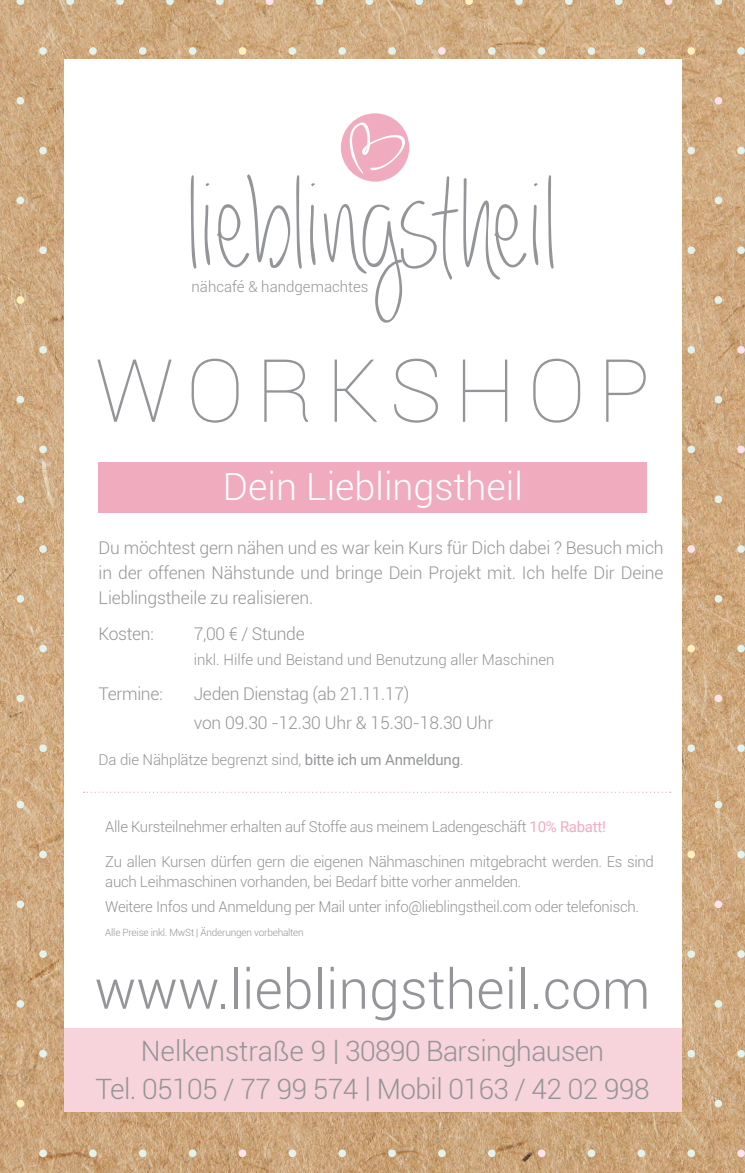
<style>
.page{position:relative;width:745px;height:1173px;background:#fff}
.page>*{position:absolute;margin:0;border:0;box-sizing:border-box;transform-origin:0 0}
.t1{font:187.12px "Always Forever";color:#939598}
.t2{font:100 87.5px "Roboto";letter-spacing:.135em;color:#939598}
.t3{font:300 55px "Roboto";color:#939598}
.t4{font:300 37.5px "Roboto";color:#fff}
.t5{font:300 28px/37.5px "Roboto";letter-spacing:-.02em;color:#939598;text-align:center}
.t6{font:300 17.5px/25px "Roboto";letter-spacing:-.01em;color:#939598;text-align:justify}
.t7{font:300 15px/20px "Roboto";letter-spacing:-.02em;color:#939598}
.t8{font:300 15px "Roboto";color:#939598}
.t9{font:300 10px "Roboto";letter-spacing:-.02em;color:#939598}
.s1{font-weight:400}
.s2{font-weight:400;color:#f0acbe}
</style>
<div class="page">
<img style="left:0;top:0;width:744px;height:1173px">
<svg style="left:17px;top:0;width:7px;height:5px"></svg>
<svg style="left:66px;top:0;width:8px;height:5px"></svg>
<svg style="left:116px;top:0;width:8px;height:5px"></svg>
<svg style="left:166px;top:0;width:8px;height:5px"></svg>
<svg style="left:216px;top:0;width:7px;height:5px"></svg>
<svg style="left:315px;top:0;width:8px;height:5px"></svg>
<svg style="left:365px;top:0;width:8px;height:5px"></svg>
<svg style="left:415px;top:0;width:8px;height:5px"></svg>
<svg style="left:515px;top:0;width:7px;height:5px"></svg>
<svg style="left:564px;top:0;width:8px;height:5px"></svg>
<svg style="left:614px;top:0;width:8px;height:5px"></svg>
<svg style="left:714px;top:0;width:7px;height:5px"></svg>
<div style="left:39px;top:47px;width:8px;height:8px;background:#e2f2ec;border-radius:50%"></div>
<div style="left:89px;top:47px;width:8px;height:8px;background:#e2f2ec;border-radius:50%"></div>
<div style="left:139px;top:47px;width:7px;height:8px;background:#e2f2ec;border-radius:50%"></div>
<div style="left:189px;top:47px;width:7px;height:8px;background:#e2f2ec;border-radius:50%"></div>
<div style="left:288px;top:47px;width:8px;height:8px;background:#e2f2ec;border-radius:50%"></div>
<div style="left:338px;top:47px;width:8px;height:8px;background:#e2f2ec;border-radius:50%"></div>
<div style="left:388px;top:47px;width:7px;height:8px;background:#e2f2ec;border-radius:50%"></div>
<div style="left:487px;top:47px;width:8px;height:8px;background:#e2f2ec;border-radius:50%"></div>
<div style="left:537px;top:47px;width:8px;height:8px;background:#e2f2ec;border-radius:50%"></div>
<div style="left:587px;top:47px;width:8px;height:8px;background:#e2f2ec;border-radius:50%"></div>
<div style="left:637px;top:47px;width:7px;height:8px;background:#e2f2ec;border-radius:50%"></div>
<svg style="left:736px;top:47px;width:8px;height:8px"></svg>
<div style="left:17px;top:97px;width:7px;height:8px;background:#e2f2ec;border-radius:50%"></div>
<div style="left:39px;top:147px;width:8px;height:7px;background:#e2f2ec;border-radius:50%"></div>
<div style="left:687px;top:147px;width:7px;height:7px;background:#e2f2ec;border-radius:50%"></div>
<svg style="left:736px;top:147px;width:8px;height:7px"></svg>
<div style="left:17px;top:197px;width:7px;height:7px;background:#e2f2ec;border-radius:50%"></div>
<div style="left:714px;top:197px;width:7px;height:7px;background:#e2f2ec;border-radius:50%"></div>
<div style="left:39px;top:246px;width:8px;height:8px;background:#e2f2ec;border-radius:50%"></div>
<div style="left:687px;top:246px;width:7px;height:8px;background:#e2f2ec;border-radius:50%"></div>
<svg style="left:736px;top:246px;width:8px;height:8px"></svg>
<div style="left:714px;top:296px;width:7px;height:8px;background:#e2f2ec;border-radius:50%"></div>
<div style="left:39px;top:346px;width:8px;height:8px;background:#e2f2ec;border-radius:50%"></div>
<div style="left:687px;top:346px;width:7px;height:8px;background:#e2f2ec;border-radius:50%"></div>
<div style="left:17px;top:396px;width:7px;height:7px;background:#e2f2ec;border-radius:50%"></div>
<div style="left:714px;top:396px;width:7px;height:7px;background:#e2f2ec;border-radius:50%"></div>
<div style="left:39px;top:446px;width:8px;height:7px;background:#e2f2ec;border-radius:50%"></div>
<div style="left:687px;top:446px;width:7px;height:7px;background:#e2f2ec;border-radius:50%"></div>
<div style="left:17px;top:495px;width:7px;height:8px;background:#e2f2ec;border-radius:50%"></div>
<div style="left:714px;top:495px;width:7px;height:8px;background:#e2f2ec;border-radius:50%"></div>
<div style="left:39px;top:545px;width:8px;height:8px;background:#e2f2ec;border-radius:50%"></div>
<svg style="left:736px;top:545px;width:8px;height:8px"></svg>
<div style="left:17px;top:595px;width:7px;height:8px;background:#e2f2ec;border-radius:50%"></div>
<svg style="left:465px;top:0;width:7px;height:5px"></svg>
<div style="left:238px;top:47px;width:8px;height:8px;background:#fff1be;border-radius:50%"></div>
<div style="left:687px;top:47px;width:7px;height:8px;background:#fff1be;border-radius:50%"></div>
<div style="left:17px;top:296px;width:7px;height:8px;background:#fff1be;border-radius:50%"></div>
<div style="left:714px;top:595px;width:7px;height:8px;background:#e2f2ec;border-radius:50%"></div>
<svg style="left:266px;top:0;width:7px;height:5px"></svg>
<svg style="left:664px;top:0;width:8px;height:5px"></svg>
<div style="left:438px;top:47px;width:7px;height:8px;background:#fce4ee;border-radius:50%"></div>
<div style="left:714px;top:97px;width:7px;height:8px;background:#fce4ee;border-radius:50%"></div>
<svg style="left:736px;top:346px;width:8px;height:8px"></svg>
<svg style="left:736px;top:446px;width:8px;height:7px"></svg>
<div style="left:687px;top:545px;width:7px;height:8px;background:#fce4ee;border-radius:50%"></div>
<div style="left:39px;top:645px;width:8px;height:7px;background:#e2f2ec;border-radius:50%"></div>
<svg style="left:736px;top:645px;width:8px;height:7px"></svg>
<div style="left:17px;top:694px;width:7px;height:8px;background:#e2f2ec;border-radius:50%"></div>
<div style="left:39px;top:744px;width:8px;height:8px;background:#e2f2ec;border-radius:50%"></div>
<div style="left:687px;top:744px;width:7px;height:8px;background:#e2f2ec;border-radius:50%"></div>
<svg style="left:736px;top:744px;width:8px;height:8px"></svg>
<div style="left:687px;top:645px;width:7px;height:7px;background:#fff1be;border-radius:50%"></div>
<div style="left:714px;top:694px;width:7px;height:8px;background:#fce4ee;border-radius:50%"></div>
<div style="left:17px;top:801px;width:7px;height:7px;background:#e2f2ec;border-radius:50%"></div>
<div style="left:714px;top:801px;width:7px;height:7px;background:#e2f2ec;border-radius:50%"></div>
<div style="left:39px;top:851px;width:8px;height:7px;background:#e2f2ec;border-radius:50%"></div>
<svg style="left:736px;top:851px;width:8px;height:7px"></svg>
<div style="left:17px;top:900px;width:7px;height:8px;background:#e2f2ec;border-radius:50%"></div>
<div style="left:39px;top:950px;width:8px;height:8px;background:#e2f2ec;border-radius:50%"></div>
<div style="left:687px;top:950px;width:7px;height:8px;background:#e2f2ec;border-radius:50%"></div>
<svg style="left:736px;top:950px;width:8px;height:8px"></svg>
<div style="left:17px;top:1000px;width:7px;height:8px;background:#e2f2ec;border-radius:50%"></div>
<div style="left:714px;top:1000px;width:7px;height:8px;background:#e2f2ec;border-radius:50%"></div>
<div style="left:39px;top:1050px;width:8px;height:7px;background:#e2f2ec;border-radius:50%"></div>
<div style="left:687px;top:1050px;width:7px;height:7px;background:#e2f2ec;border-radius:50%"></div>
<svg style="left:736px;top:1050px;width:8px;height:7px"></svg>
<div style="left:714px;top:1100px;width:7px;height:7px;background:#e2f2ec;border-radius:50%"></div>
<div style="left:39px;top:1149px;width:8px;height:8px;background:#e2f2ec;border-radius:50%"></div>
<div style="left:89px;top:1149px;width:8px;height:8px;background:#e2f2ec;border-radius:50%"></div>
<div style="left:139px;top:1149px;width:7px;height:8px;background:#e2f2ec;border-radius:50%"></div>
<div style="left:189px;top:1149px;width:7px;height:8px;background:#e2f2ec;border-radius:50%"></div>
<div style="left:288px;top:1149px;width:8px;height:8px;background:#e2f2ec;border-radius:50%"></div>
<div style="left:338px;top:1149px;width:8px;height:8px;background:#e2f2ec;border-radius:50%"></div>
<div style="left:388px;top:1149px;width:7px;height:8px;background:#e2f2ec;border-radius:50%"></div>
<div style="left:438px;top:1149px;width:7px;height:8px;background:#e2f2ec;border-radius:50%"></div>
<div style="left:487px;top:1149px;width:8px;height:8px;background:#e2f2ec;border-radius:50%"></div>
<div style="left:587px;top:1149px;width:8px;height:8px;background:#e2f2ec;border-radius:50%"></div>
<div style="left:637px;top:1149px;width:7px;height:8px;background:#e2f2ec;border-radius:50%"></div>
<div style="left:687px;top:1149px;width:7px;height:8px;background:#e2f2ec;border-radius:50%"></div>
<div style="left:687px;top:851px;width:7px;height:7px;background:#fff1be;border-radius:50%"></div>
<div style="left:17px;top:1100px;width:7px;height:7px;background:#fff1be;border-radius:50%"></div>
<div style="left:714px;top:900px;width:7px;height:8px;background:#fce4ee;border-radius:50%"></div>
<div style="left:238px;top:1149px;width:8px;height:8px;background:#fce4ee;border-radius:50%"></div>
<div style="left:537px;top:1149px;width:8px;height:8px;background:#fce4ee;border-radius:50%"></div>
<svg style="left:736px;top:1149px;width:8px;height:8px"></svg>
<div style="left:64px;top:60px;width:616px;height:980px;background:#fff"></div>
<div style="left:340px;top:113px;width:69px;height:69px;background:#f0acbe;border-radius:50%"></div>
<svg style="left:349px;top:122px;width:56px;height:52px"></svg>
<div style="left:99px;top:462px;width:547px;height:51px;background:#f0acbe"></div>
<div style="left:64px;top:1028px;width:616px;height:84px;background:#f7d3db"></div>
<svg style="left:83px;top:792px;width:587px;height:1px"></svg>
<h1 class="t1" style="left:187px;top:150px;width:371px">lieblingstheil</h1>
<p class="t8" style="left:191px;top:276px;width:178px">nähcafé &amp; handgemachtes</p>
<h2 class="t2" style="left:95px;top:330px;width:556px">WORKSHOP</h2>
<h3 class="t4" style="left:223px;top:461px;width:301px">Dein Lieblingstheil</h3>
<p class="t6" style="left:99px;top:535px;width:566px">Du möchtest gern nähen und es war kein Kurs für Dich dabei ? Besuch mich in der offenen Nähstunde und bringe Dein Projekt mit. Ich helfe Dir Deine Lieblingstheile zu realisieren.</p>
<p class="t6" style="left:99px;top:620px;width:57px">Kosten:</p>
<p class="t6" style="left:194px;top:620px;width:112px">7,00 € / Stunde</p>
<p class="t8" style="left:194px;top:649px;width:362px">inkl. Hilfe und Beistand und Benutzung aller Maschinen</p>
<p class="t6" style="left:99px;top:681px;width:66px">Termine:</p>
<p class="t6" style="left:194px;top:679px;width:301px;line-height:28.5px">Jeden Dienstag (ab 21.11.17)<br>von 09.30 -12.30 Uhr &amp; 15.30-18.30 Uhr</p>
<p class="t7" style="left:99px;top:749px;width:366px">Da die Nähplätze begrenzt sind, <span class="s1">bitte ich um Anmeldung</span>.</p>
<p class="t7" style="left:105px;top:816px;width:502px">Alle Kursteilnehmer erhalten auf Stoffe aus meinem Ladengeschäft <span class="s2">10% Rabatt!</span></p>
<p class="t7" style="left:105px;top:851px;width:549px">Zu allen Kursen dürfen gern die eigenen Nähmaschinen mitgebracht werden. Es sind auch Leihmaschinen vorhanden, bei Bedarf bitte vorher anmelden.</p>
<p class="t7" style="left:105px;top:896px;width:535px">Weitere Infos und Anmeldung per Mail unter info@lieblingstheil.com oder telefonisch.</p>
<p class="t9" style="left:105px;top:925px;width:200px">Alle Preise inkl. MwSt | Änderungen vorbehalten</p>
<h3 class="t3" style="left:94px;top:951px;width:557px">www.lieblingstheil.com</h3>
<h3 class="t5" style="left:95px;top:1031px;width:555px">Nelkenstraße 9 | 30890 Barsinghausen<br>Tel. 05105 / 77 99 574 | Mobil 0163 / 42 02 998</h3>
</div>
